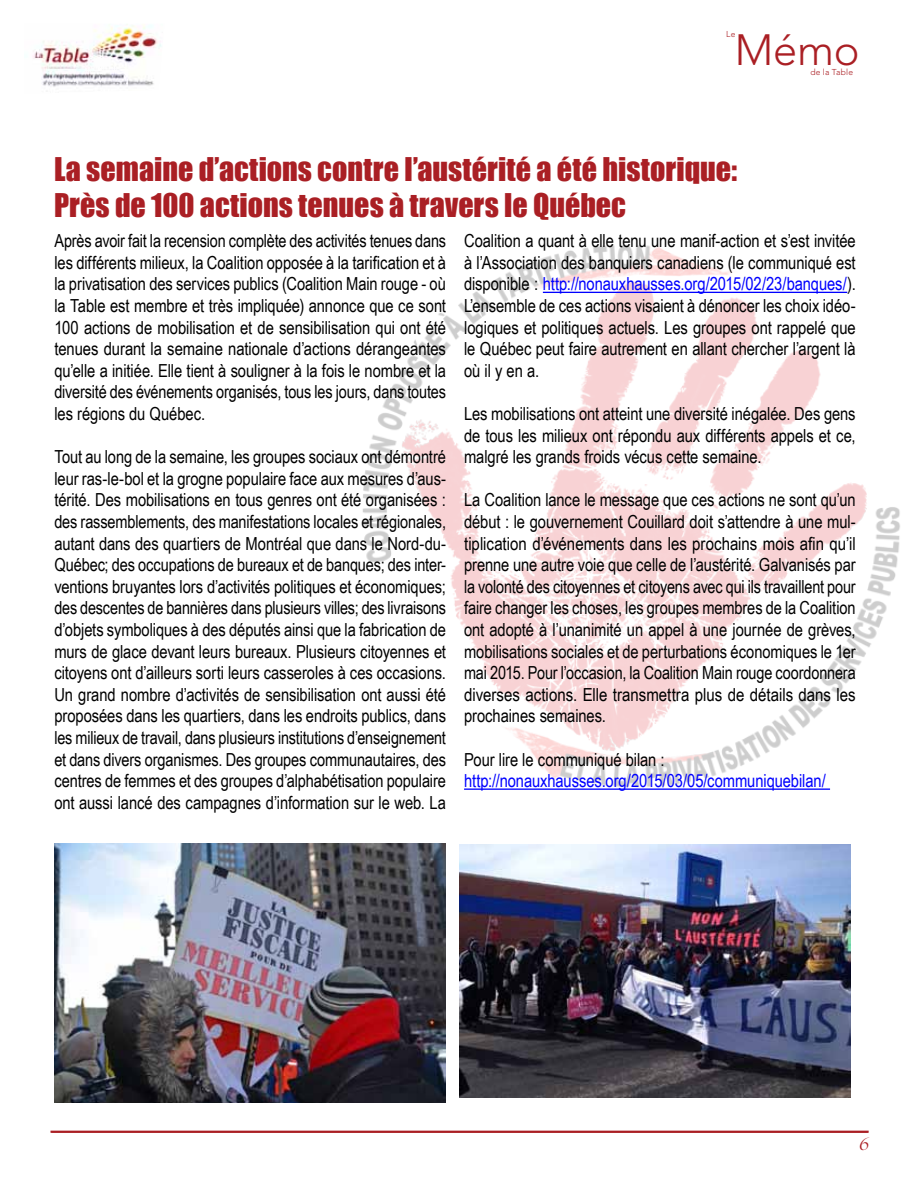
<style>
.page{position:relative;width:918px;height:1188px;background:#fff}
.page>*{position:absolute;margin:0;border:0;box-sizing:border-box;transform-origin:0 0}
.t1{font:300 43.5px "Avenir";color:#aa1f24}
.t2{font:30px/36px "Impact";color:#aa1f24}
.t3{font:18px/21.6px "Arial Narrow";letter-spacing:-.005em;color:#000;text-align:justify}
.t4{font:18px "Arial Narrow";letter-spacing:-.005em;color:#00f}
.t5{font:17.1px "Arkona";color:#aa1f24}
.t6{font:300 8.55px "Avenir";letter-spacing:.025em;color:#aa1f24}
.s1{color:#00f}
</style>
<div class="page">
<img style="left:32px;top:25px;width:130px;height:62px">
<div style="left:50px;top:1131px;width:819px;height:2px;background:#aa1f24;border:2px solid #aa1f24"></div>
<img style="left:362px;top:244px;width:538px;height:602px">
<hr style="left:543px;top:292px;width:304px;height:1px;background:#00f">
<hr style="left:464px;top:788px;width:366px;height:2px;background:#00f">
<img style="left:54px;top:843px;width:391px;height:259px">
<img style="left:459px;top:845px;width:391px;height:253px">
<p class="t6" style="left:726px;top:29px;width:11px">Le</p>
<h1 class="t1" style="left:735px;top:24px;width:126px">Mémo</h1>
<p class="t6" style="left:810px;top:67px;width:44px">de la Table</p>
<h2 class="t2" style="left:54px;top:151px;width:685px">La semaine d’actions contre l’austérité a été historique:<br>Près de 100 actions tenues à travers le Québec</h2>
<p class="t3" style="left:54px;top:229px;width:393px">Après avoir fait la recension complète des activités tenues dans les différents milieux, la Coalition opposée à la tarification et à la privatisation des services publics (Coalition Main rouge - où la Table est membre et très impliquée) annonce que ce sont 100 actions de mobilisation et de sensibilisation qui ont été tenues durant la semaine nationale d’actions dérangeantes qu’elle a initiée. Elle tient à souligner à la fois le nombre et la diversité des événements organisés, tous les jours, dans toutes les régions du Québec.</p>
<p class="t3" style="left:54px;top:445px;width:393px">Tout au long de la semaine, les groupes sociaux ont démontré leur ras-le-bol et la grogne populaire face aux mesures d’aus&shy;térité. Des mobilisations en tous genres ont été organisées : des rassemblements, des manifestations locales et régionales, autant dans des quartiers de Montréal que dans le Nord-du-Québec; des occupations de bureaux et de banques; des inter&shy;ventions bruyantes lors d’activités politiques et économiques; des descentes de bannières dans plusieurs villes; des livraisons d’objets symboliques à des députés ainsi que la fabrication de murs de glace devant leurs bureaux. Plusieurs citoyennes et citoyens ont d’ailleurs sorti leurs casseroles à ces occasions.<br>Un grand nombre d’activités de sensibilisation ont aussi été proposées dans les quartiers, dans les endroits publics, dans les milieux de travail, dans plusieurs institutions d’enseignement et dans divers organismes. Des groupes communautaires, des centres de femmes et des groupes d’alphabétisation populaire ont aussi lancé des campagnes d’information sur le web. La</p>
<p class="t3" style="left:464px;top:229px;width:393px">Coalition a quant à elle tenu une manif-action et s’est invitée à l’Association des banquiers canadiens (le communiqué est disponible : <span class="s1">http://nonauxhausses.org/2015/02/23/banques/</span>).<br>L’ensemble de ces actions visaient à dénoncer les choix idéo&shy;logiques et politiques actuels. Les groupes ont rappelé que le Québec peut faire autrement en allant chercher l’argent là où il y en a.</p>
<p class="t3" style="left:464px;top:402px;width:393px">Les mobilisations ont atteint une diversité inégalée. Des gens de tous les milieux ont répondu aux différents appels et ce, malgré les grands froids vécus cette semaine.</p>
<p class="t3" style="left:464px;top:489px;width:393px">La Coalition lance le message que ces actions ne sont qu’un début : le gouvernement Couillard doit s’attendre à une mul&shy;tiplication d’événements dans les prochains mois afin qu’il prenne une autre voie que celle de l’austérité. Galvanisés par la volonté des citoyennes et citoyens avec qui ils travaillent pour faire changer les choses, les groupes membres de la Coalition ont adopté à l’unanimité un appel à une journée de grèves, mobilisations sociales et de perturbations économiques le 1er mai 2015. Pour l’occasion, la Coalition Main rouge coordonnera diverses actions. Elle transmettra plus de détails dans les prochaines semaines.</p>
<p class="t3" style="left:464px;top:748px;width:202px">Pour lire le communiqué bilan :</p>
<p class="t4" style="left:464px;top:768px;width:363px">http://nonauxhausses.org/2015/03/05/communiquebilan/</p>
<p class="t5" style="left:859px;top:1134px;width:11px">6</p>
</div>
